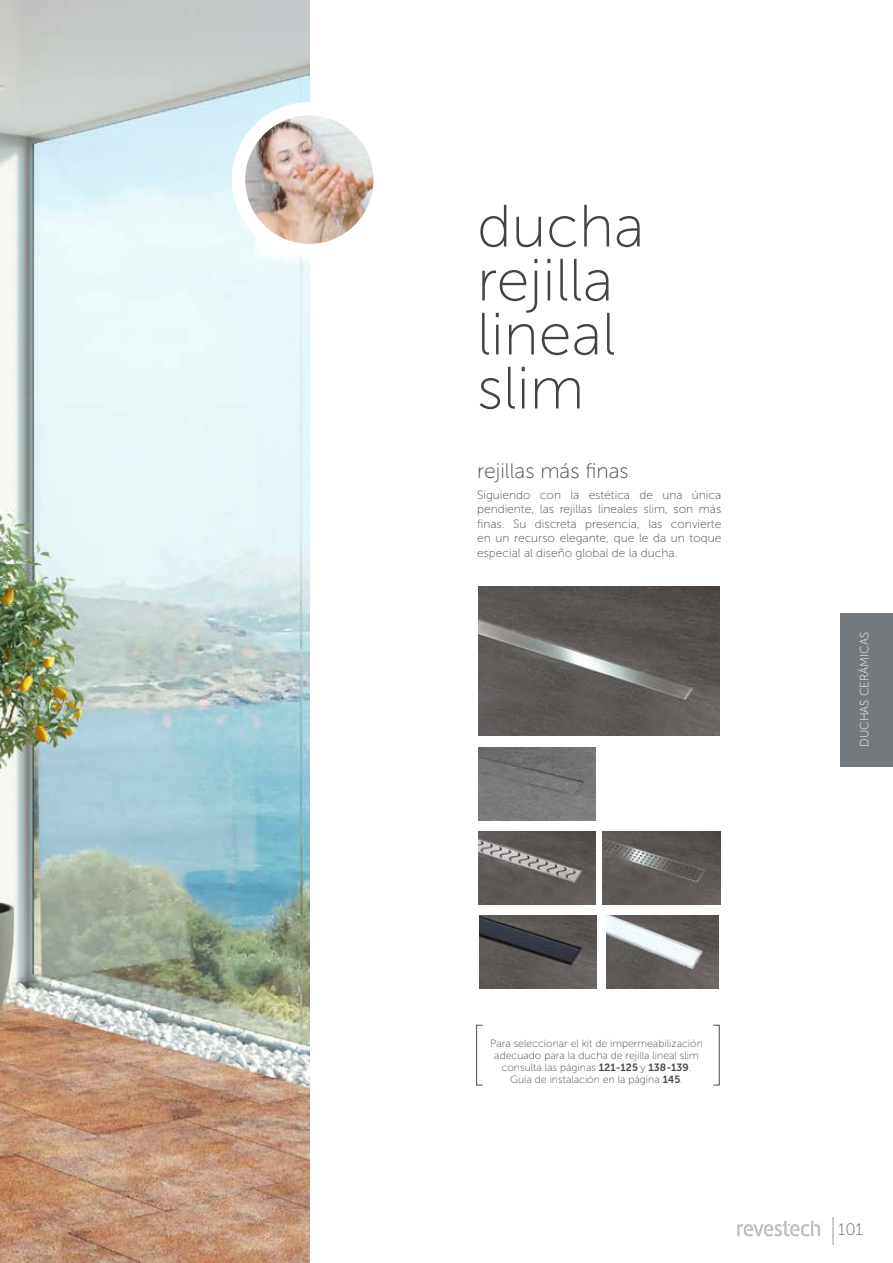
<style>
.page{position:relative;width:893px;height:1263px;background:#fff}
.page>*{position:absolute;margin:0;border:0;box-sizing:border-box;transform-origin:0 0}
.t1{font:59.55px/54px "Museo Sans 100";color:#454444}
.t2{font:21px "Museo Sans 100";color:#4a4a49}
.t3{font:16.5px "Museo Sans 100";color:#646363}
.t4{font:12px/14.4px "Museo Sans 100";color:#4a4a49;text-align:justify}
.t5{font:12px "Museo Sans 100";color:#fff}
.t6{font:10.5px/12px "Museo Sans 100";color:#4a4a49;text-align:center}
.s1{font-family:"Museo Sans 700"}
</style>
<div class="page">
<svg style="left:737px;top:1221px;width:85px;height:15px"></svg>
<svg style="left:833px;top:1217px;width:1px;height:28px"></svg>
<img style="left:0;top:0;width:309px;height:1263px">
<img style="left:478px;top:747px;width:117px;height:73px">
<img style="left:478px;top:832px;width:117px;height:73px">
<img style="left:603px;top:831px;width:117px;height:73px">
<img style="left:479px;top:915px;width:118px;height:73px">
<img style="left:607px;top:915px;width:111px;height:73px">
<div style="left:476px;top:1025px;width:7px;height:60px;border:1px solid #4a4a49"></div>
<div style="left:713px;top:1025px;width:7px;height:60px;border:1px solid #4a4a49"></div>
<img style="left:478px;top:586px;width:242px;height:150px">
<img style="left:238px;top:109px;width:142px;height:142px;border-radius:71px">
<div style="left:232px;top:102px;width:155px;height:155px;border:14px solid #fff;border-radius:50%"></div>
<div style="left:841px;top:613px;width:52px;height:153px;background:#73797c"></div>
<h1 class="t1" style="left:477px;top:200px;width:169px">ducha rejilla lineal slim</h1>
<h2 class="t2" style="left:477px;top:460px;width:153px">rejillas más finas</h2>
<p class="t4" style="left:477px;top:488px;width:246px">Siguiendo con la estética de una única pendiente, las rejillas lineales slim, son más finas. Su discreta presencia, las convierte en un recurso elegante, que le da un toque especial al diseño global de la ducha.</p>
<p class="t6" style="left:490px;top:1037px;width:214px">Para seleccionar el kit de impermeabilización adecuado para la ducha de rejilla lineal slim consulta las páginas <span class="s1">121-125</span> y <span class="s1">138-139</span>.<br>Guía de instalación en la página <span class="s1">145</span>.</p>
<p class="t5" style="left:858px;top:747px;width:116px;rotate:-90deg">DUCHAS CERÁMICAS</p>
<h3 class="t3" style="left:838px;top:1220px;width:26px">101</h3>
</div>
